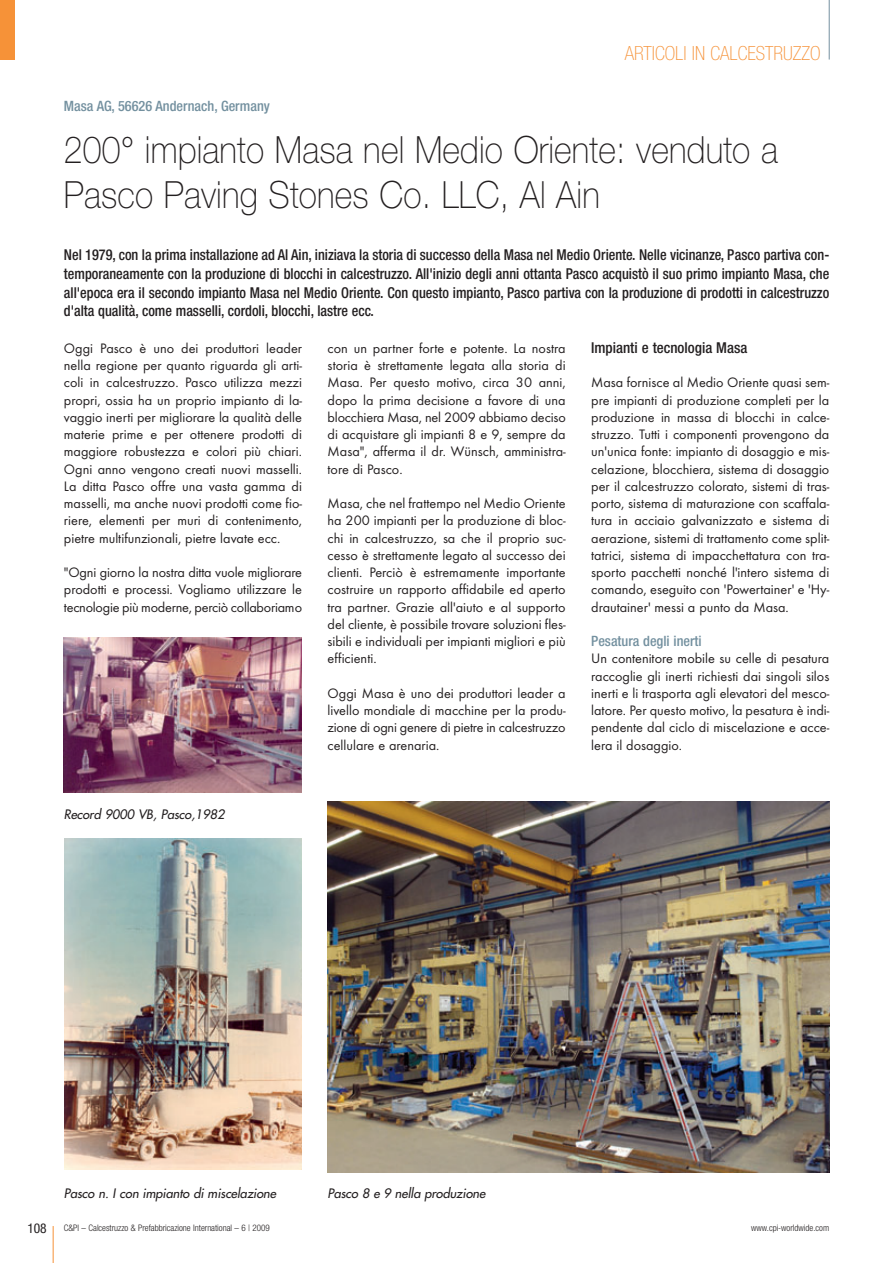
<style>
.page{position:relative;width:893px;height:1263px;background:#fff}
.page>*{position:absolute;margin:0;border:0;box-sizing:border-box;transform-origin:0 0}
.t1{font:100 37.5px/45px "Helvetica Neue";letter-spacing:.005em;color:#231f20;scale:.9 1}
.t2{font:100 condensed 19.5px "Helvetica Neue";color:#f69238}
.t3{font:500 condensed 15px/18.8px "Helvetica Neue";color:#231f20;text-align:justify;scale:.95 1}
.t4{font:500 condensed 15px "Helvetica Neue";color:#231f20}
.t5{font:14.25px/17.2px "Futura T";color:#231f20;text-align:justify}
.t6{font:500 condensed 14.25px "Helvetica Neue";color:#73909f}
.t7{font:condensed 13.5px "Helvetica Neue";color:#231f20}
.t8{font:italic 12.75px "Futura";color:#231f20}
.t9{font:300 condensed 9px "Helvetica Neue";color:#231f20}
</style>
<div class="page">
<hr style="left:53px;top:1226px;width:1px;height:37px;background:#f69238">
<hr style="left:829px;top:0;width:1px;height:60px;background:#73909f">
<div style="left:0;top:0;width:15px;height:60px;background:#f69238"></div>
<img style="left:327px;top:801px;width:502px;height:371px">
<img style="left:64px;top:637px;width:238px;height:155px">
<img style="left:65px;top:839px;width:237px;height:330px">
<p class="t6" style="left:64px;top:101px;width:207px">Masa AG, 56626 Andernach, Germany</p>
<h2 class="t2" style="left:625px;top:46px;width:197px">ARTICOLI IN CALCESTRUZZO</h2>
<h1 class="t1" style="left:64px;top:130px;width:795px">200° impianto Masa nel Medio Oriente: venduto a<br>Pasco Paving Stones Co. LLC, Al Ain</h1>
<p class="t3" style="left:64px;top:247px;width:807px">Nel 1979, con la prima installazione ad Al Ain, iniziava la storia di successo della Masa nel Medio Oriente. Nelle vicinanze, Pasco partiva con&shy;temporaneamente con la produzione di blocchi in calcestruzzo. All'inizio degli anni ottanta Pasco acquistò il suo primo impianto Masa, che all'epoca era il secondo impianto Masa nel Medio Oriente. Con questo impianto, Pasco partiva con la produzione di prodotti in calcestruzzo d'alta qualità, come masselli, cordoli, blocchi, lastre ecc.</p>
<p class="t5" style="left:64px;top:341px;width:240px">Oggi Pasco è uno dei produttori leader nella regione per quanto riguarda gli arti&shy;coli in calcestruzzo. Pasco utilizza mezzi propri, ossia ha un proprio impianto di la - vaggio inerti per migliorare la qualità delle materie prime e per ottenere prodotti di maggiore robustezza e colori più chiari.<br>Ogni anno vengono creati nuovi masselli.<br>La ditta Pasco offre una vasta gamma di masselli, ma anche nuovi prodotti come fio&shy;riere, elementi per muri di contenimento, pietre multifunzionali, pietre lavate ecc.</p>
<p class="t5" style="left:64px;top:565px;width:240px">"Ogni giorno la nostra ditta vuole migliorare prodotti e processi. Vogliamo utilizzare le tecnologie più moderne, perciò collaboriamo</p>
<p class="t8" style="left:64px;top:807px;width:164px">Record 9000 VB, Pasco,1982</p>
<p class="t5" style="left:328px;top:341px;width:240px">con un partner forte e potente. La nostra storia è strettamente legata alla storia di Masa. Per questo motivo, circa 30 anni, dopo la prima decisione a favore di una blocchiera Masa, nel 2009 abbiamo deciso di acquistare gli impianti 8 e 9, sempre da Masa", afferma il dr. Wünsch, amministra&shy;tore di Pasco.</p>
<p class="t5" style="left:328px;top:496px;width:240px">Masa, che nel frattempo nel Medio Oriente ha 200 impianti per la produzione di bloc&shy;chi in calcestruzzo, sa che il proprio suc&shy;cesso è strettamente legato al successo dei clienti. Perciò è estremamente importante costruire un rapporto affidabile ed aperto tra partner. Grazie all'aiuto e al supporto del cliente, è possibile trovare soluzioni fles&shy;sibili e individuali per impianti migliori e più efficienti.</p>
<p class="t5" style="left:328px;top:686px;width:240px">Oggi Masa è uno dei produttori leader a livello mondiale di macchine per la produ&shy;zione di ogni genere di pietre in calcestruzzo cellulare e arenaria.</p>
<p class="t4" style="left:591px;top:342px;width:158px">Impianti e tecnologia Masa</p>
<p class="t5" style="left:591px;top:375px;width:240px">Masa fornisce al Medio Oriente quasi sem&shy;pre impianti di produzione completi per la produzione in massa di blocchi in calce&shy;struzzo. Tutti i componenti provengono da un'unica fonte: impianto di dosaggio e mis&shy;celazione, blocchiera, sistema di dosaggio per il calcestruzzo colorato, sistemi di tras - porto, sistema di maturazione con scaffala&shy;tura in acciaio galvanizzato e sistema di aerazione, sistemi di trattamento come split&shy;tatrici, sistema di impacchettatura con tra&shy;sporto pacchetti nonché l'intero sistema di co mando, eseguito con 'Powertainer' e 'Hy - drau tainer' messi a punto da Masa.</p>
<p class="t6" style="left:591px;top:636px;width:112px">Pesatura degli inerti</p>
<p class="t5" style="left:591px;top:651px;width:240px">Un contenitore mobile su celle di pesatura raccoglie gli inerti richiesti dai singoli silos inerti e li trasporta agli elevatori del mesco&shy;latore. Per questo motivo, la pesatura è indi&shy;pendente dal ciclo di miscelazione e acce&shy;lera il dosaggio.</p>
<p class="t8" style="left:64px;top:1187px;width:216px">Pasco n. I con impianto di miscelazione</p>
<p class="t8" style="left:327px;top:1187px;width:162px">Pasco 8 e 9 nella produzione</p>
<p class="t7" style="left:28px;top:1223px;width:21px">108</p>
<p class="t9" style="left:64px;top:1225px;width:208px">C&amp;PI – Calcestruzzo &amp; Prefabbricazione International – 6 | 2009</p>
<p class="t9" style="left:751px;top:1225px;width:79px">www.cpi-worldwide.com</p>
</div>
